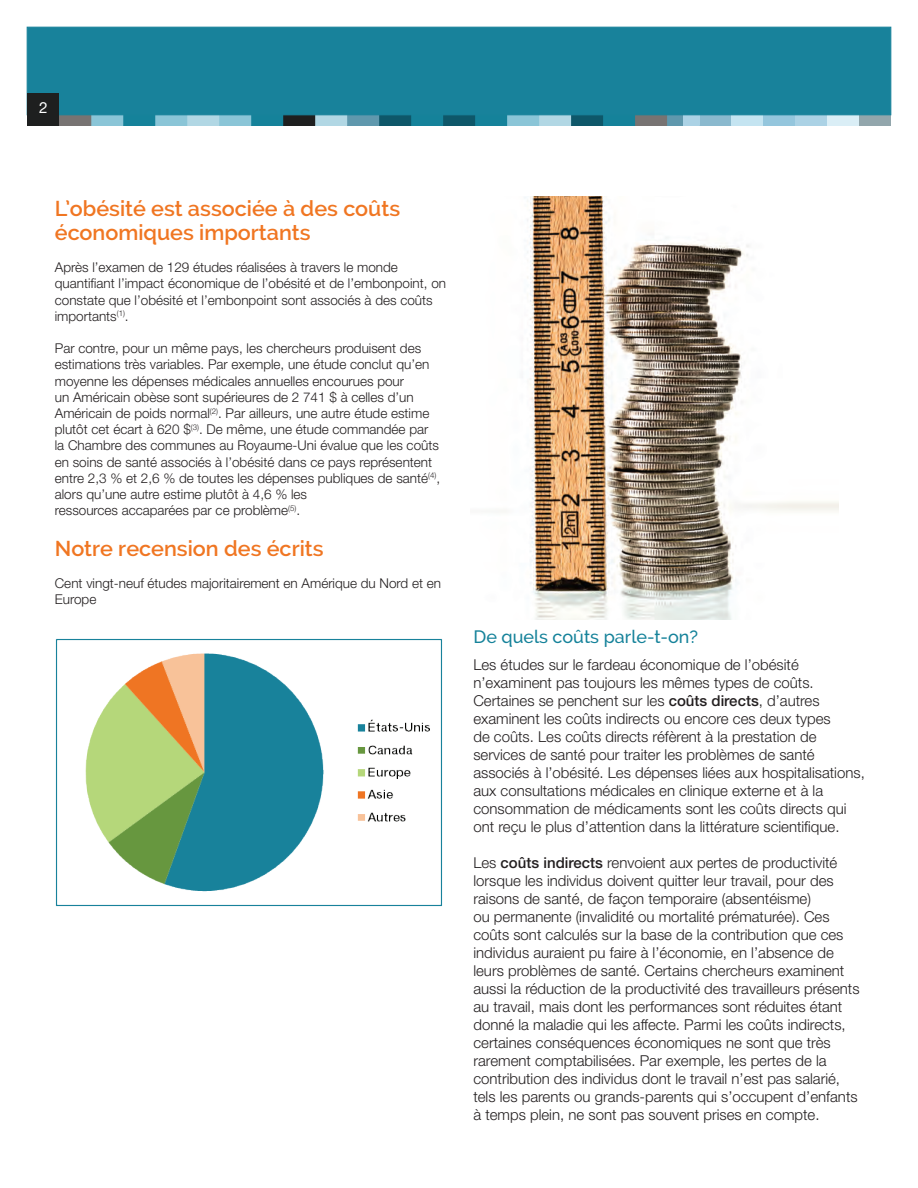
<style>
.page{position:relative;width:918px;height:1188px;background:#fff}
.page>*{position:absolute;margin:0;border:0;box-sizing:border-box;transform-origin:0 0}
.t1{font:600 21.6px/24.3px "Raleway";color:#f07622}
.t2{font:500 18px "Raleway";color:#15829a}
.t3{font:15.3px "Helvetica Neue LT Std";color:#fff}
.t4{font:300 15px/18px "Helvetica Neue LT Std";color:#231f20}
.t5{font:300 13.5px/16.2px "Helvetica Neue LT Std";color:#231f20}
.s1{font-weight:500}
</style>
<div class="page">
<div style="left:859px;top:110px;width:32px;height:16px;background:#92a6ac"></div>
<div style="left:827px;top:110px;width:32px;height:16px;background:#daeef6"></div>
<div style="left:795px;top:110px;width:32px;height:16px;background:#abd2e5"></div>
<div style="left:763px;top:110px;width:32px;height:16px;background:#94c6dd"></div>
<svg style="left:59px;top:115px;width:704px;height:11px;background:#5b97a8"></svg>
<div style="left:27px;top:27px;width:864px;height:88px;background:#18829b;border:1px solid #18829b"></div>
<div style="left:27px;top:94px;width:32px;height:32px;background:#1e1f1f"></div>
<img style="left:55px;top:639px;width:387px;height:267px">
<img style="left:501px;top:196px;width:337px;height:423px">
<p class="t3" style="left:39px;top:99px;width:10px">2</p>
<h1 class="t1" style="left:55px;top:196px;width:347px">L’obésité est associée à des coûts économiques importants</h1>
<p class="t5" style="left:55px;top:259px;width:393px">Après l’examen de 129 études réalisées à travers le monde quantifiant l’impact économique de l’obésité et de l’embonpoint, on constate que l’obésité et l’embonpoint sont associés à des coûts importants<sup>(1)</sup>.</p>
<p class="t5" style="left:55px;top:340px;width:387px">Par contre, pour un même pays, les chercheurs produisent des estimations très variables. Par exemple, une étude conclut qu’en moyenne les dépenses médicales annuelles encourues pour<br>un Américain obèse sont supérieures de 2 741 $ à celles d’un Américain de poids normal<sup>(2)</sup>. Par ailleurs, une autre étude estime plutôt cet écart à 620 $<sup>(3)</sup>. De même, une étude commandée par la Chambre des communes au Royaume-Uni évalue que les coûts en soins de santé associés à l’obésité dans ce pays représentent entre 2,3 % et 2,6 % de toutes les dépenses publiques de santé<sup>(4)</sup>, alors qu’une autre estime plutôt à 4,6 % les<br>ressources accaparées par ce problème<sup>(5)</sup>.</p>
<h1 class="t1" style="left:55px;top:536px;width:270px">Notre recension des écrits</h1>
<p class="t5" style="left:55px;top:575px;width:388px">Cent vingt-neuf études majoritairement en Amérique du Nord et en<br>Europe</p>
<p class="t2" style="left:473px;top:626px;width:226px">De quels coûts parle-t-on?</p>
<p class="t4" style="left:473px;top:655px;width:393px">Les études sur le fardeau économique de l’obésité n’examinent pas toujours les mêmes types de coûts.<br>Certaines se penchent sur les <span class="s1">coûts directs</span>, d’autres examinent les coûts indirects ou encore ces deux types<br>de coûts. Les coûts directs réfèrent à la prestation de services de santé pour traiter les problèmes de santé associés à l’obésité. Les dépenses liées aux hospitalisations, aux consultations médicales en clinique externe et à la consommation de médicaments sont les coûts directs qui ont reçu le plus d’attention dans la littérature scientifique.</p>
<p class="t4" style="left:473px;top:853px;width:388px">Les <span class="s1">coûts indirects</span> renvoient aux pertes de productivité lorsque les individus doivent quitter leur travail, pour des raisons de santé, de façon temporaire (absentéisme)<br>ou permanente (invalidité ou mortalité prématurée). Ces coûts sont calculés sur la base de la contribution que ces individus auraient pu faire à l’économie, en l’absence de leurs problèmes de santé. Certains chercheurs examinent aussi la réduction de la productivité des travailleurs présents au travail, mais dont les performances sont réduites étant donné la maladie qui les affecte. Parmi les coûts indirects, certaines conséquences économiques ne sont que très rarement comptabilisées. Par exemple, les pertes de la contribution des individus dont le travail n’est pas salarié, tels les parents ou grands-parents qui s’occupent d’enfants à temps plein, ne sont pas souvent prises en compte.</p>
</div>
